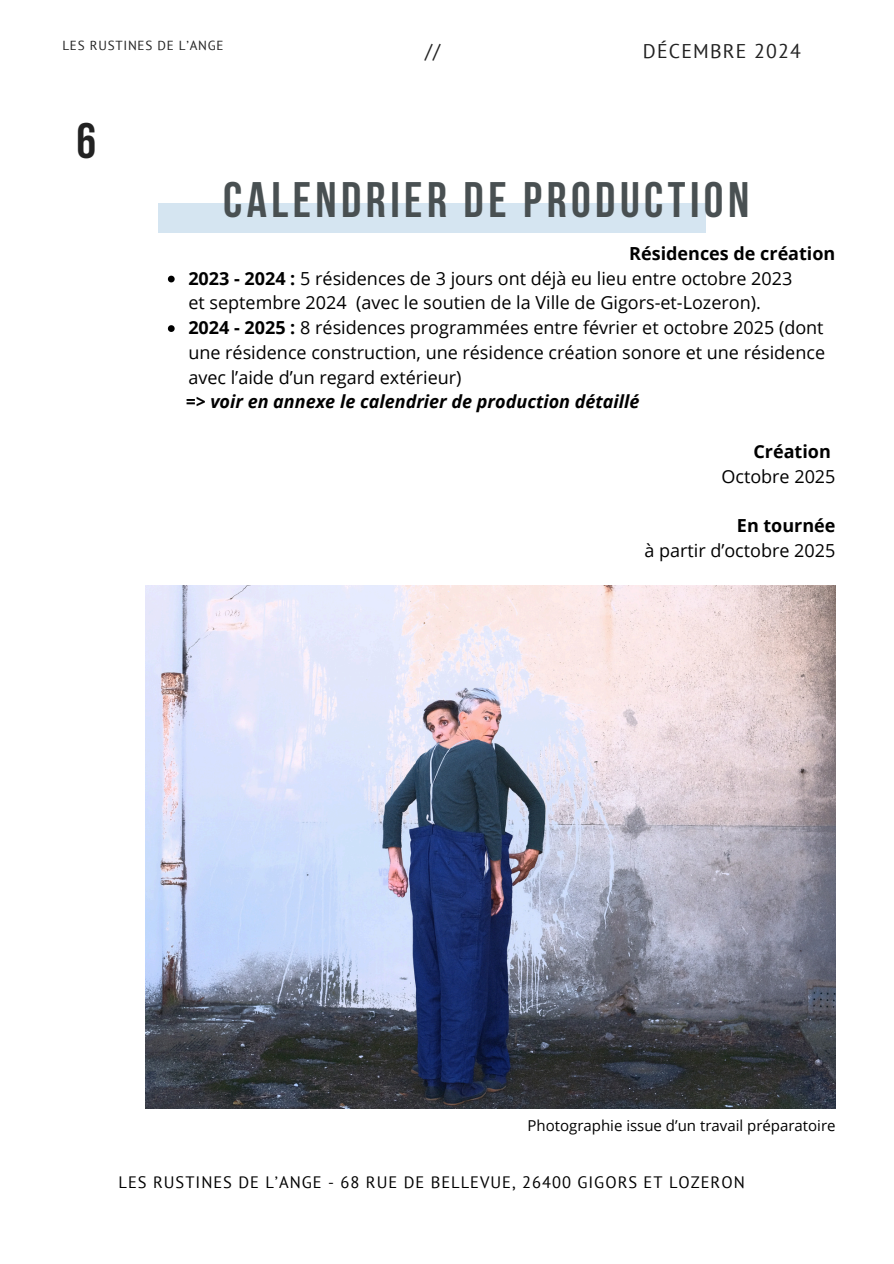
<style>
.page{position:relative;width:894px;height:1264px;background:#fff}
.page>*{position:absolute;margin:0;border:0;box-sizing:border-box;transform-origin:0 0}
.t1{font:700 49.65px "Bebas Neue";letter-spacing:.09em;color:#495052}
.t2{font:700 49.65px "Bebas Neue";color:#222}
.t3{font:19.8px "PT Sans";letter-spacing:.06em;color:#222}
.t4{font:18px/24.8px "Open Sans";color:#000;text-align:right}
.t5{font:italic 700 18px "Open Sans";color:#000}
.t6{font:700 18px "Open Sans";color:#000}
.t7{font:16.5px "PT Sans";letter-spacing:.06em;color:#000}
.t8{font:15px "Open Sans";color:#000}
.t9{font:13.05px "PT Sans";letter-spacing:.06em;color:#222}
.s1{font-weight:700}
</style>
<div class="page">
<div style="left:158px;top:203px;width:547px;height:29px;background:#d5e5f1"></div>
<img style="left:145px;top:585px;width:690px;height:523px">
<svg style="left:168px;top:276px;width:7px;height:6px"></svg>
<svg style="left:168px;top:325px;width:7px;height:7px"></svg>
<p class="t9" style="left:62px;top:37px;width:163px">LES RUSTINES DE L’ANGE</p>
<h1 class="t3" style="left:425px;top:37px;width:17px">//</h1>
<p class="t2" style="left:76px;top:120px;width:21px">6</p>
<h2 class="t3" style="left:642px;top:37px;width:160px">DÉCEMBRE 2024</h2>
<p class="t1" style="left:223px;top:180px;width:527px">CALENDRIER DE PRODUCTION</p>
<h3 class="t6" style="left:629px;top:241px;width:208px">Résidences de création</h3>
<p class="t4" style="left:188px;top:265px;width:605px;text-align:left"><span class="s1">2023 - 2024 :</span> 5 résidences de 3 jours ont déjà eu lieu entre octobre 2023 et septembre 2024 (avec le soutien de la Ville de Gigors-et-Lozeron).</p>
<p class="t4" style="left:188px;top:315px;width:638px;text-align:justify"><span class="s1">2024 - 2025 :</span> 8 résidences programmées entre février et octobre 2025 (dont une résidence construction, une résidence création sonore et une résidence avec l’aide d’un regard extérieur)</p>
<p class="t5" style="left:186px;top:389px;width:455px">=&gt; voir en annexe le calendrier de production détaillé</p>
<h4 class="t4" style="left:721px;top:438px;width:116px"><span class="s1">Création<br></span>Octobre 2025</h4>
<h4 class="t4" style="left:644px;top:513px;width:193px"><span class="s1">En tournée<br></span>à partir d’octobre 2025</h4>
<p class="t8" style="left:527px;top:1114px;width:309px">Photographie issue d’un travail préparatoire</p>
<p class="t7" style="left:118px;top:1171px;width:627px">LES RUSTINES DE L’ANGE - 68 RUE DE BELLEVUE, 26400 GIGORS ET LOZERON</p>
</div>
